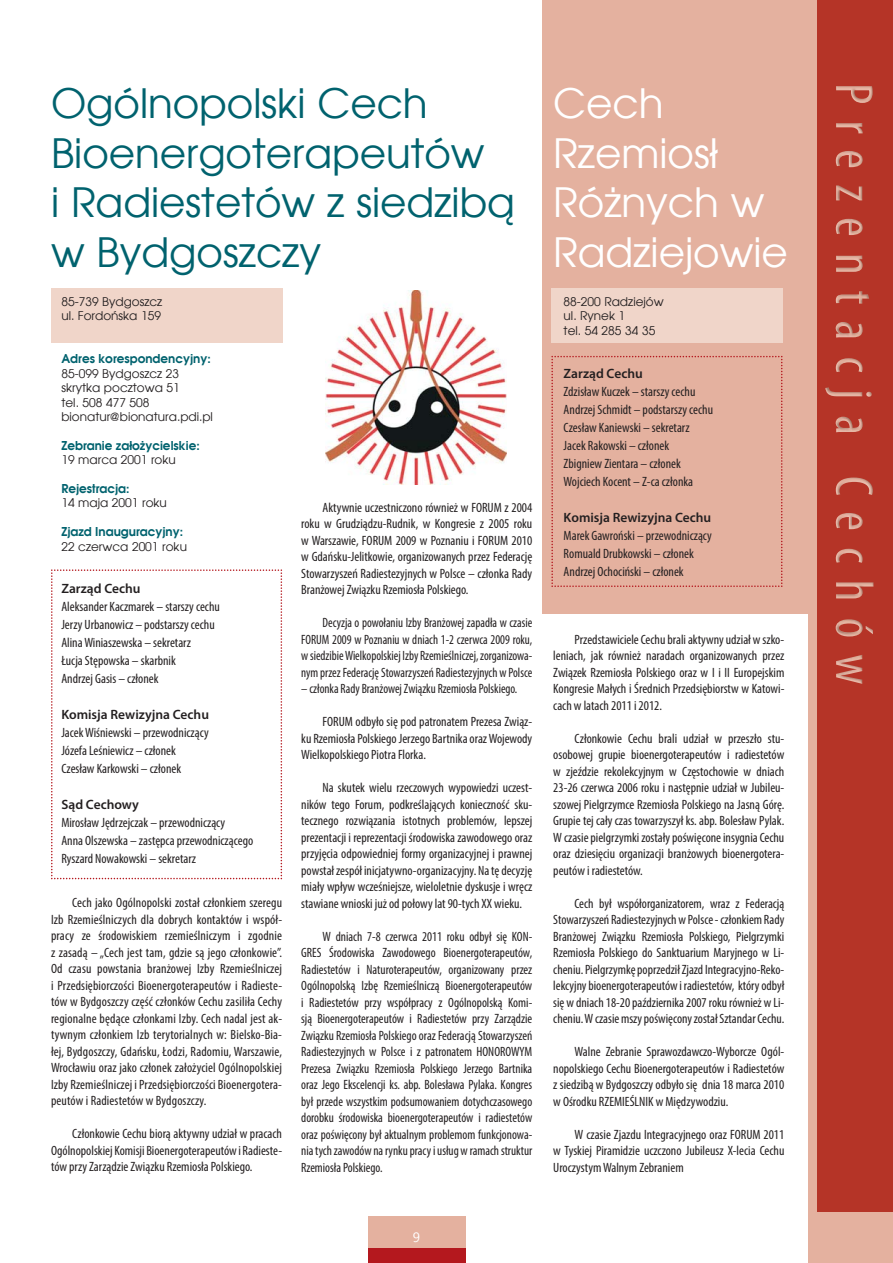
<style>
.page{position:relative;width:893px;height:1263px;background:#fff}
.page>*{position:absolute;margin:0;border:0;box-sizing:border-box;transform-origin:0 0}
.t1{font:40.5px/49.5px "Avalon";color:#00626e}
.t2{font:40.5px/49.5px "Avalon";color:#fff}
.t3{font:condensed 13.5px/16.5px "Myriad Pro";color:#231f20;text-align:justify}
.t4{font:condensed 13.5px/16.5px "Myriad Pro";color:#231f20;text-align:justify;scale:.96 1}
.t5{font:condensed 13.5px/16.5px "Myriad Pro";color:#231f20;text-align:justify;scale:.93 1}
.t6{font:600 13.5px "Myriad Pro";color:#231f20}
.t7{font:13.5px "Ebrima";color:#fff}
.t8{font:12px/14.4px "Avalon";color:#231f20}
.t9{font:700 12px "Avalon";color:#00626e}
.s1{font-family:"Avant Garde Pl"}
</style>
<div class="page">
<div style="left:542px;top:0;width:270px;height:613px;background:#e4b19f"></div>
<div style="left:51px;top:288px;width:231px;height:55px;background:#f0d5c9"></div>
<div style="left:551px;top:288px;width:231px;height:55px;background:#f0d5c9"></div>
<div style="left:816px;top:0;width:77px;height:1263px;background:#b53427"></div>
<img style="left:836px;top:655px;width:26px;height:29px">
<img style="left:836px;top:619px;width:37px;height:18px">
<img style="left:836px;top:582px;width:37px;height:16px">
<img style="left:836px;top:549px;width:26px;height:14px">
<img style="left:836px;top:513px;width:27px;height:16px">
<img style="left:836px;top:478px;width:37px;height:17px">
<img style="left:836px;top:417px;width:27px;height:15px">
<svg style="left:866px;top:392px;width:6px;height:5px"></svg>
<img style="left:825px;top:387px;width:37px;height:9px">
<img style="left:836px;top:358px;width:26px;height:14px">
<img style="left:836px;top:322px;width:27px;height:16px">
<img style="left:836px;top:291px;width:33px;height:13px">
<img style="left:836px;top:256px;width:27px;height:16px">
<img style="left:836px;top:219px;width:27px;height:16px">
<img style="left:836px;top:185px;width:26px;height:15px">
<img style="left:836px;top:151px;width:27px;height:16px">
<img style="left:836px;top:123px;width:27px;height:10px">
<img style="left:836px;top:86px;width:37px;height:17px">
<div style="left:808px;top:0;width:8px;height:1263px;background:#e4b19f"></div>
<svg style="left:51px;top:569px;width:231px;height:310px"></svg>
<svg style="left:551px;top:356px;width:231px;height:231px"></svg>
<img style="left:326px;top:290px;width:180px;height:195px">
<div style="left:368px;top:1216px;width:97px;height:47px;background:#e4b19f"></div>
<div style="left:368px;top:1248px;width:97px;height:15px;background:#b4181e"></div>
<div style="left:808px;top:1212px;width:85px;height:51px;background:#e4b19f"></div>
<h1 class="t1" style="left:51px;top:79px;width:465px">Ogólnopolski Cech<br>Bioenergoterapeutów<br>i Radiestetów z siedzibą w Bydgoszczy</h1>
<h1 class="t2" style="left:553px;top:79px;width:236px">Cech<br>Rzemiosł<br>Różnych w<br>Radziejowie</h1>
<p class="t8" style="left:61px;top:294px;width:102px">85-739 Bydgoszcz ul. Fordońska 159</p>
<p class="t9" style="left:61px;top:352px;width:151px">Adres korespondencyjny:</p>
<p class="t8" style="left:61px;top:366px;width:153px">85-099 Bydgoszcz 23 skrytka pocztowa 51<br>tel. 508 477 508 bionatur<span class="s1">@</span>bionatura.pdi.pl</p>
<p class="t9" style="left:61px;top:438px;width:140px">Zebranie założycielskie:</p>
<p class="t8" style="left:61px;top:453px;width:116px">19 marca 2001 roku</p>
<p class="t9" style="left:61px;top:481px;width:70px">Rejestracja:</p>
<p class="t8" style="left:61px;top:496px;width:107px">14 maja 2001 roku</p>
<p class="t9" style="left:61px;top:524px;width:123px">Zjazd Inauguracyjny:</p>
<p class="t8" style="left:61px;top:539px;width:127px">22 czerwca 2001 roku</p>
<p class="t6" style="left:61px;top:583px;width:81px">Zarząd Cechu</p>
<p class="t3" style="left:61px;top:599px;width:160px;line-height:18px;text-align:left">Aleksander Kaczmarek – starszy cechu<br>Jerzy Urbanowicz – podstarszy cechu<br>Alina Winiaszewska – sekretarz<br>Łucja Stępowska – skarbnik<br>Andrzej Gasis – członek</p>
<p class="t6" style="left:61px;top:709px;width:149px">Komisja Rewizyjna Cechu</p>
<p class="t3" style="left:61px;top:725px;width:149px;line-height:18px;text-align:left">Jacek Wiśniewski – przewodniczący<br>Józefa Leśniewicz – członek<br>Czesław Karkowski – członek</p>
<p class="t6" style="left:61px;top:799px;width:79px">Sąd Cechowy</p>
<p class="t3" style="left:61px;top:815px;width:193px;line-height:18px;text-align:left">Mirosław Jędrzejczak – przewodniczący<br>Anna Olszewska – zastępca przewodniczącego<br>Ryszard Nowakowski – sekretarz</p>
<p class="t3" style="left:51px;top:896px;width:233px;text-indent:21px">Cech jako Ogólnopolski został członkiem szeregu Izb Rzemieślniczych dla dobrych kontaktów i współ&shy;pracy ze środowiskiem rzemieślniczym i zgodnie z zasadą – „Cech jest tam, gdzie są jego członkowie”.<br>Od czasu powstania branżowej Izby Rzemieślniczej i Przedsiębiorczości Bioenergoterapeutów i Radieste&shy;tów w Bydgoszczy część członków Cechu zasiliła Cechy regionalne będące członkami Izby. Cech nadal jest ak&shy;tywnym członkiem Izb terytorialnych w: Bielsko-Bia&shy;łej, Bydgoszczy, Gdańsku, Łodzi, Radomiu, Warszawie, Wrocławiu oraz jako członek założyciel Ogólnopolskiej Izby Rzemieślniczej i Przedsiębiorczości Bioenergotera&shy;peutów i Radiestetów w Bydgoszczy.</p>
<p class="t3" style="left:51px;top:1127px;width:233px;text-indent:21px">Członkowie Cechu biorą aktywny udział w pracach Ogólnopolskiej Komisji Bioenergoterapeutów i Radieste&shy;tów przy Zarządzie Związku Rzemiosła Polskiego.</p>
<p class="t3" style="left:301px;top:500px;width:233px;text-indent:21px">Aktywnie uczestniczono również w FORUM z 2004 roku w Grudziądzu-Rudnik, w Kongresie z 2005 roku w Warszawie, FORUM 2009 w Poznaniu i FORUM 2010 w Gdańsku-Jelitkowie, organizowanych przez Federację Stowarzyszeń Radiestezyjnych w Polsce – członka Rady Branżowej Związku Rzemiosła Polskiego.</p>
<p class="t5" style="left:301px;top:616px;width:250px;text-indent:21px">Decyzja o powołaniu Izby Branżowej zapadła w czasie FORUM 2009 w Poznaniu w dniach 1-2 czerwca 2009 roku, w siedzibie Wielkopolskiej Izby Rzemieślniczej, zorganizowa&shy;nym przez Federację Stowarzyszeń Radiestezyjnych w Polsce</p>
<p class="t5" style="left:301px;top:682px;width:234px">– członka Rady Branżowej Związku Rzemiosła Polskiego.</p>
<p class="t3" style="left:301px;top:715px;width:233px;text-indent:21px">FORUM odbyło się pod patronatem Prezesa Związ&shy;ku Rzemiosła Polskiego Jerzego Bartnika oraz Wojewody Wielkopolskiego Piotra Florka.</p>
<p class="t3" style="left:301px;top:781px;width:233px;text-indent:21px">Na skutek wielu rzeczowych wypowiedzi uczest&shy;ników tego Forum, podkreślających konieczność sku&shy;tecznego rozwiązania istotnych problemów, lepszej prezentacji i reprezentacji środowiska zawodowego oraz przyjęcia odpowiedniej formy organizacyjnej i prawnej powstał zespół inicjatywno-organizacyjny. Na tę decyzję miały wpływ wcześniejsze, wieloletnie dyskusje i wręcz stawiane wnioski już od połowy lat 90-tych XX wieku.</p>
<p class="t4" style="left:301px;top:929px;width:242px;text-indent:21px">W dniach 7-8 czerwca 2011 roku odbył się KON-GRES Środowiska Zawodowego Bioenergoterapeutów, Radiestetów i Naturoterapeutów, organizowany przez Ogólnopolską Izbę Rzemieślniczą Bioenergoterapeutów i Radiestetów przy współpracy z Ogólnopolską Komi&shy;sją Bioenergoterapeutów i Radiestetów przy Zarządzie Związku Rzemiosła Polskiego oraz Federacją Stowarzyszeń Radiestezyjnych w Polsce i z patronatem HONOROWYM Prezesa Związku Rzemiosła Polskiego Jerzego Bartnika oraz Jego Ekscelencji ks. abp. Bolesława Pylaka. Kongres był przede wszystkim podsumowaniem dotychczasowego dorobku środowiska bioenergoterapeutów i radiestetów oraz poświęcony był aktualnym problemom funkcjonowa&shy;nia tych zawodów na rynku pracy i usług w ramach struktur Rzemiosła Polskiego.</p>
<p class="t8" style="left:564px;top:294px;width:102px">88-200 Radziejów ul. Rynek 1<br>tel. 54 285 34 35</p>
<p class="t6" style="left:564px;top:368px;width:81px">Zarząd Cechu</p>
<p class="t3" style="left:564px;top:383px;width:151px;line-height:18px;text-align:left">Zdzisław Kuczek – starszy cechu<br>Andrzej Schmidt – podstarszy cechu<br>Czesław Kaniewski – sekretarz<br>Jacek Rakowski – członek<br>Zbigniew Zientara – członek<br>Wojciech Kocent – Z-ca członka</p>
<p class="t6" style="left:564px;top:512px;width:149px">Komisja Rewizyjna Cechu</p>
<p class="t3" style="left:564px;top:527px;width:150px;line-height:18px;text-align:left">Marek Gawroński – przewodniczący<br>Romuald Drubkowski – członek<br>Andrzej Ochociński – członek</p>
<p class="t3" style="left:553px;top:632px;width:233px;text-indent:21px">Przedstawiciele Cechu brali aktywny udział w szko&shy;leniach, jak również naradach organizowanych przez Związek Rzemiosła Polskiego oraz w I i II Europejskim Kongresie Małych i Średnich Przedsiębiorstw w Katowi&shy;cach w latach 2011 i 2012.</p>
<p class="t3" style="left:553px;top:731px;width:233px;text-indent:21px">Członkowie Cechu brali udział w przeszło stu&shy;osobowej grupie bioenergoterapeutów i radiestetów w zjeździe rekolekcyjnym w Częstochowie w dniach 23-26 czerwca 2006 roku i następnie udział w Jubileu&shy;szowej Pielgrzymce Rzemiosła Polskiego na Jasną Górę.<br>Grupie tej cały czas towarzyszył ks. abp. Bolesław Pylak.<br>W czasie pielgrzymki zostały poświęcone insygnia Cechu oraz dziesięciu organizacji branżowych bioenergotera&shy;peutów i radiestetów.</p>
<p class="t3" style="left:553px;top:896px;width:233px;text-indent:21px">Cech był współorganizatorem, wraz z Federacją Stowarzyszeń Radiestezyjnych w Polsce - członkiem Rady Branżowej Związku Rzemiosła Polskiego, Pielgrzymki Rzemiosła Polskiego do Sanktuarium Maryjnego w Li&shy;cheniu. Pielgrzymkę poprzedził Zjazd Integracyjno-Reko&shy;lekcyjny bioenergoterapeutów i radiestetów, który odbył się w dniach 18-20 października 2007 roku również w Li&shy;cheniu. W czasie mszy poświęcony został Sztandar Cechu.</p>
<p class="t3" style="left:553px;top:1045px;width:233px;text-indent:21px">Walne Zebranie Sprawozdawczo-Wyborcze Ogól&shy;nopolskiego Cechu Bioenergoterapeutów i Radiestetów z siedzibą w Bydgoszczy odbyło się dnia 18 marca 2010 w Ośrodku RZEMIEŚLNIK w Międzywodziu.</p>
<p class="t3" style="left:553px;top:1127px;width:233px;text-indent:21px">W czasie Zjazdu Integracyjnego oraz FORUM 2011 w Tyskiej Piramidzie uczczono Jubileusz X-lecia Cechu Uroczystym Walnym Zebraniem</p>
<p class="t7" style="left:413px;top:1227px;width:9px">9</p>
</div>
